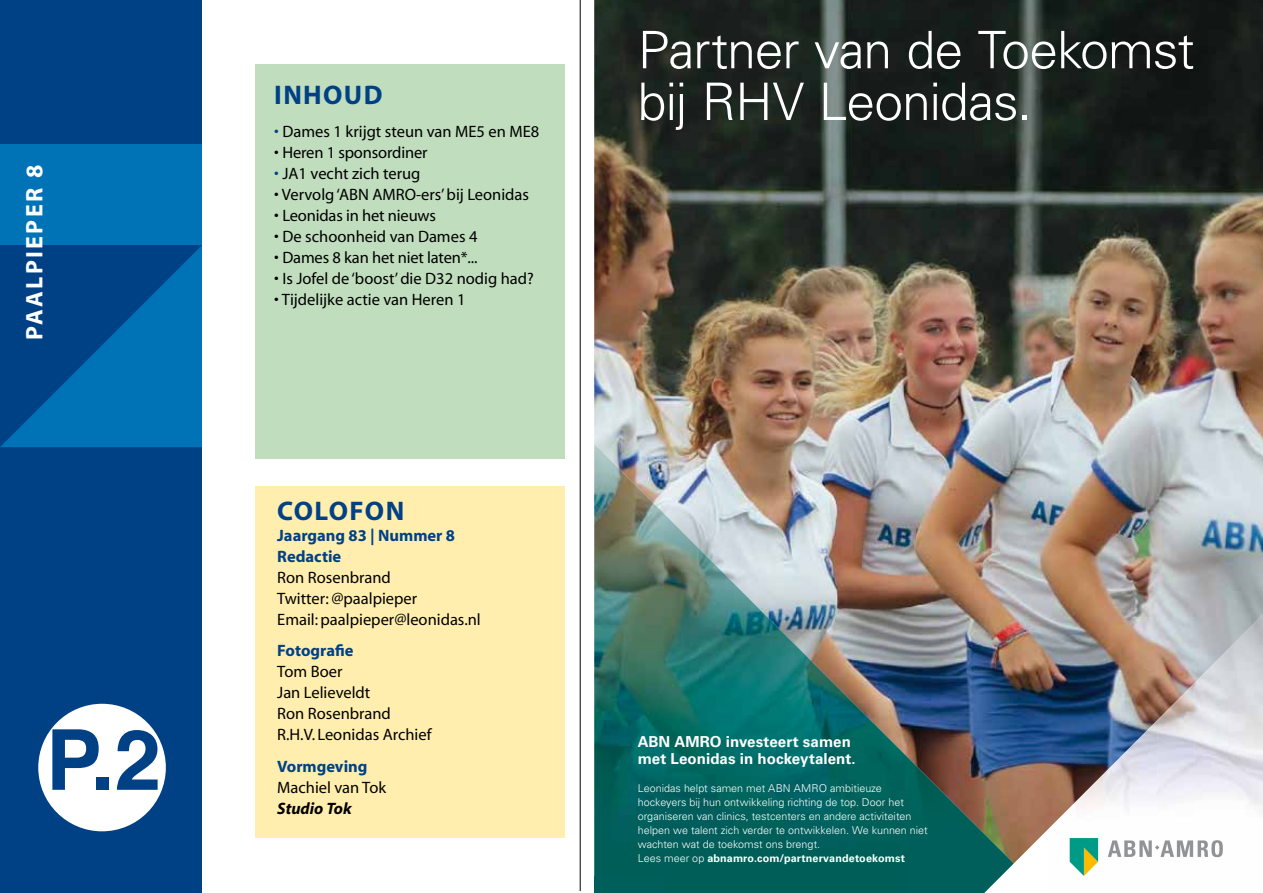
<style>
.page{position:relative;width:1263px;height:893px;background:#fff}
.page>*{position:absolute;margin:0;border:0;box-sizing:border-box;transform-origin:0 0}
.t1{font:700 84px "Helvetica";color:#004186}
.t2{font:300 51.75px/51.8px "Univers LT Std";letter-spacing:-.02em;color:#fff}
.t3{font:700 27px "Myriad";letter-spacing:.05em;color:#004186}
.t4{font:700 24px "Myriad";letter-spacing:.1em;color:#fff}
.t5{font:16.5px/21px "Myriad";color:#000}
.t6{font:700 16.5px/21px "Myriad";color:#004186}
.t7{font:italic 700 16.5px "Myriad";color:#000}
.t8{font:700 15.15px/16.6px "Univers LT Std";letter-spacing:.005em;color:#fff}
.t9{font:300 10.8px/14px "Univers LT Std";color:#fff}
.s1{color:#004186}
.s2{font-weight:700}
</style>
<div class="page">
<div style="left:0;top:0;width:202px;height:893px;background:#004186"></div>
<div style="left:38px;top:704px;width:128px;height:127px;background:#fff;border-radius:50%"></div>
<div style="left:0;top:145px;width:202px;height:100px;background:#0072b6"></div>
<svg style="left:0;top:245px;width:202px;height:202px"></svg>
<div style="left:255px;top:64px;width:309px;height:395px;background:#c0ddbd"></div>
<div style="left:255px;top:486px;width:309px;height:351px;background:#ffeeae"></div>
<hr style="left:580px;top:0;width:1px;height:891px;background:#000">
<img style="left:594px;top:0;width:669px;height:827px">
<img style="left:594px;top:444px;width:70px;height:449px">
<img style="left:664px;top:513px;width:35px;height:380px">
<img style="left:699px;top:549px;width:35px;height:344px">
<img style="left:734px;top:583px;width:35px;height:310px">
<img style="left:769px;top:619px;width:35px;height:274px">
<img style="left:804px;top:653px;width:35px;height:240px">
<img style="left:839px;top:689px;width:35px;height:204px">
<img style="left:874px;top:723px;width:35px;height:170px">
<img style="left:909px;top:758px;width:35px;height:135px">
<img style="left:944px;top:793px;width:35px;height:100px">
<img style="left:979px;top:827px;width:70px;height:66px">
<img style="left:1194px;top:614px;width:69px;height:213px">
<img style="left:1158px;top:683px;width:36px;height:144px">
<img style="left:1122px;top:719px;width:36px;height:108px">
<img style="left:1086px;top:755px;width:36px;height:107px">
<img style="left:1049px;top:791px;width:37px;height:71px">
<img style="left:984px;top:863px;width:59px;height:30px">
<svg style="left:1070px;top:838px;width:28px;height:38px"></svg>
<svg style="left:1108px;top:840px;width:115px;height:22px"></svg>
<h3 class="t4" style="left:22px;top:340px;width:177px;rotate:-90deg">PAALPIEPER 8</h3>
<h1 class="t1" style="left:46px;top:692px;width:117px">P.2</h1>
<h3 class="t3" style="left:274px;top:81px;width:110px">INHOUD</h3>
<p class="t5" style="left:274px;top:122px;width:266px"><span class="s1">•</span> Dames 1 krijgt steun van ME5 en ME8</p>
<p class="t5" style="left:274px;top:143px;width:155px">• Heren 1 sponsordiner</p>
<p class="t5" style="left:274px;top:164px;width:148px"><span class="s1">•</span> JA1 vecht zich terug</p>
<p class="t5" style="left:274px;top:185px;width:256px">• Vervolg ‘ABN AMRO-ers’ bij Leonidas</p>
<p class="t5" style="left:274px;top:206px;width:163px">• Leonidas in het nieuws</p>
<p class="t5" style="left:274px;top:227px;width:205px">• De schoonheid van Dames 4</p>
<p class="t5" style="left:274px;top:248px;width:205px">• Dames 8 kan het niet laten*...</p>
<p class="t5" style="left:274px;top:269px;width:261px">• Is Jofel de ‘boost’ die D32 nodig had?</p>
<p class="t5" style="left:274px;top:290px;width:193px">• Tijdelijke actie van Heren 1</p>
<h3 class="t3" style="left:277px;top:497px;width:129px">COLOFON</h3>
<p class="t6" style="left:277px;top:525px;width:179px">Jaargang 83 | Nummer 8<br>Redactie</p>
<p class="t5" style="left:277px;top:567px;width:205px">Ron Rosenbrand<br>Twitter: @paalpieper<br>Email: paalpieper@leonidas.nl</p>
<p class="t6" style="left:277px;top:641px;width:78px">Fotografie</p>
<p class="t5" style="left:277px;top:662px;width:156px">Tom Boer<br>Jan Lelieveldt<br>Ron Rosenbrand<br>R.H.V. Leonidas Archief</p>
<p class="t6" style="left:277px;top:756px;width:92px">Vormgeving</p>
<p class="t5" style="left:277px;top:777px;width:110px">Machiel van Tok</p>
<p class="t7" style="left:277px;top:800px;width:76px">Studio Tok</p>
<h2 class="t2" style="left:638px;top:24px;width:558px">Partner van de Toekomst bij RHV Leonidas.</h2>
<p class="t8" style="left:638px;top:734px;width:220px">ABN AMRO investeert samen met Leonidas in hockeytalent.</p>
<p class="t9" style="left:638px;top:781px;width:291px">Leonidas helpt samen met ABN AMRO ambitieuze hockeyers bij hun ontwikkeling richting de top. Door het organiseren van clinics, testcenters en andere activiteiten helpen we talent zich verder te ontwikkelen. We kunnen niet wachten wat de toekomst ons brengt.<br>Lees meer op <span class="s2">abnamro.com/partnervandetoekomst</span></p>
</div>
